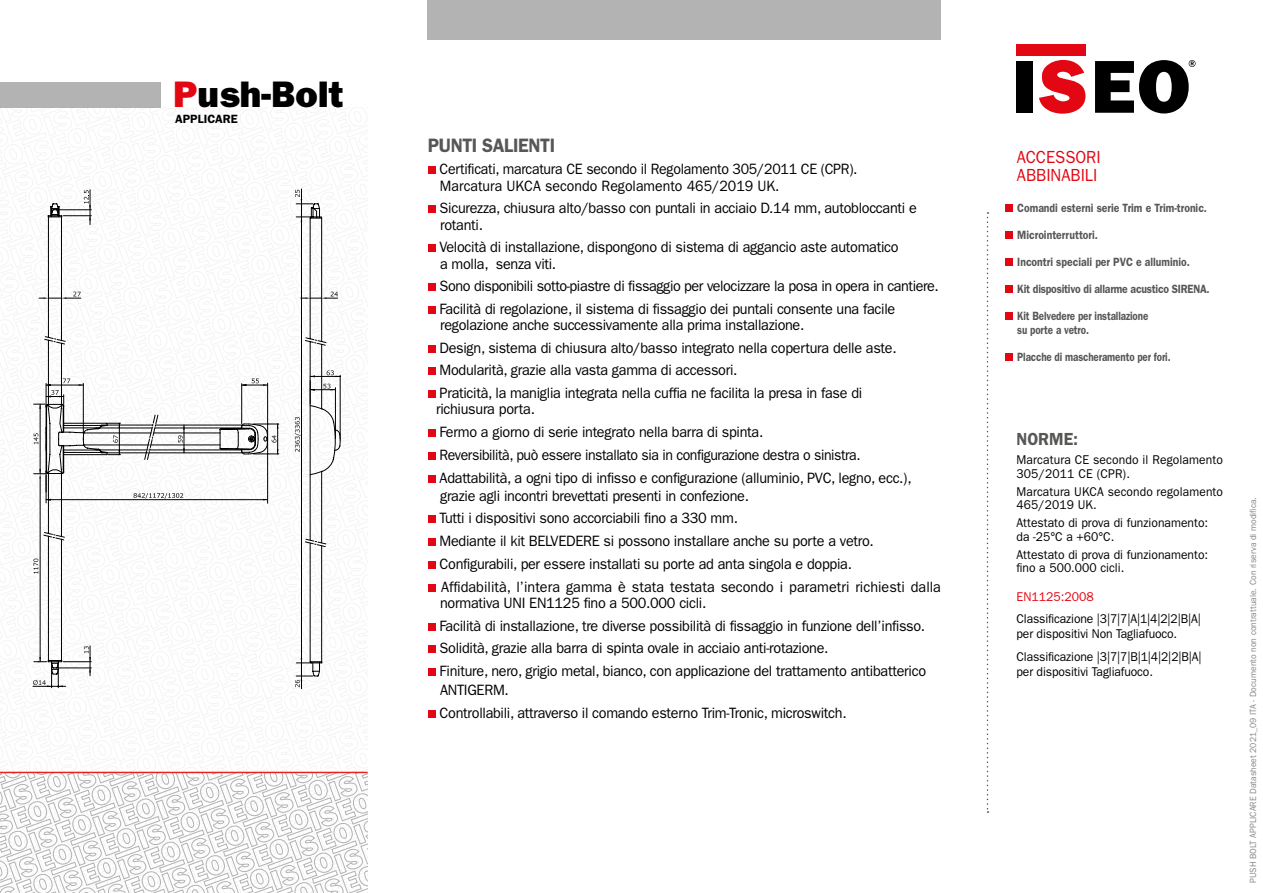
<style>
.page{position:relative;width:1263px;height:893px;background:#fff}
.page>*{position:absolute;margin:0;border:0;box-sizing:border-box;transform-origin:0 0}
.t1{font:37.05px "ITC Franklin Gothic Std Hvy";color:#000}
.t2{font:600 19.5px "ITC Franklin Gothic Std";letter-spacing:-.02em;color:#575756;scale:.94 1}
.t3{font:17.55px "ITC Franklin Gothic Std";color:#e30613;scale:.93 1}
.t4{font:600 17.55px "ITC Franklin Gothic Std";color:#575756;scale:.94 1}
.t5{font:15px/16.5px "ITC Franklin Gothic Std";letter-spacing:-.02em;color:#000;scale:.96 1}
.t6{font:15px "ITC Franklin Gothic Std";letter-spacing:-.02em;color:#000;scale:.94 1}
.t7{font:15px "ITC Franklin Gothic Std";color:#000;scale:.96 1}
.t8{font:15px "ITC Franklin Gothic Std";color:#000;scale:.94 1}
.t9{font:12.75px "ITC Franklin Gothic Std";color:#000;scale:.95 1}
.t10{font:12.75px/13.5px "ITC Franklin Gothic Std";color:#000;scale:.94 1}
.t11{font:12.75px "ITC Franklin Gothic Std";color:#e30613;scale:.96 1}
.t12{font:600 12px "ITC Franklin Gothic Std";letter-spacing:-.01em;color:#575756;scale:.87 1}
.t13{font:600 12px "ITC Franklin Gothic Std";letter-spacing:-.01em;color:#575756;scale:.82 1}
.t14{font:600 12px "ITC Franklin Gothic Std";color:#000}
.t15{font:9px "ITC Franklin Gothic Std";color:#878787;scale:.95 1}
.s1{color:#e30613}
</style>
<div class="page">
<div style="left:1016px;top:61px;width:16px;height:52px;background:#000"></div>
<svg style="left:1039px;top:60px;width:46px;height:54px"></svg>
<div style="left:1016px;top:44px;width:69px;height:12px;background:#e30613"></div>
<svg style="left:1095px;top:60px;width:100px;height:53px"></svg>
<div style="left:427px;top:0;width:514px;height:40px;background:#b3b3b3"></div>
<div style="left:0;top:82px;width:161px;height:25px;background:#b3b3b3"></div>
<svg style="left:0;top:107px;width:368px;height:786px"></svg>
<svg style="left:987px;top:212px;width:1px;height:601px"></svg>
<div style="left:428px;top:166px;width:8px;height:8px;background:#e30613"></div>
<div style="left:428px;top:205px;width:8px;height:8px;background:#e30613"></div>
<div style="left:428px;top:244px;width:8px;height:8px;background:#e30613"></div>
<div style="left:428px;top:283px;width:8px;height:8px;background:#e30613"></div>
<div style="left:428px;top:306px;width:8px;height:8px;background:#e30613"></div>
<div style="left:428px;top:345px;width:8px;height:8px;background:#e30613"></div>
<div style="left:428px;top:367px;width:8px;height:8px;background:#e30613"></div>
<div style="left:428px;top:390px;width:8px;height:8px;background:#e30613"></div>
<div style="left:428px;top:429px;width:8px;height:8px;background:#e30613"></div>
<div style="left:428px;top:452px;width:8px;height:8px;background:#e30613"></div>
<div style="left:428px;top:475px;width:8px;height:8px;background:#e30613"></div>
<div style="left:428px;top:515px;width:8px;height:8px;background:#e30613"></div>
<div style="left:428px;top:538px;width:8px;height:8px;background:#e30613"></div>
<div style="left:428px;top:561px;width:8px;height:8px;background:#e30613"></div>
<div style="left:428px;top:584px;width:8px;height:8px;background:#e30613"></div>
<div style="left:428px;top:623px;width:8px;height:8px;background:#e30613"></div>
<div style="left:428px;top:645px;width:8px;height:8px;background:#e30613"></div>
<div style="left:428px;top:668px;width:8px;height:8px;background:#e30613"></div>
<div style="left:428px;top:710px;width:8px;height:8px;background:#e30613"></div>
<div style="left:1005px;top:204px;width:8px;height:8px;background:#e30613"></div>
<div style="left:1005px;top:231px;width:8px;height:8px;background:#e30613"></div>
<div style="left:1005px;top:258px;width:8px;height:8px;background:#e30613"></div>
<div style="left:1005px;top:285px;width:8px;height:8px;background:#e30613"></div>
<div style="left:1005px;top:312px;width:8px;height:8px;background:#e30613"></div>
<div style="left:1005px;top:353px;width:8px;height:8px;background:#e30613"></div>
<p class="t1" style="left:173px;top:73px;width:172px"><span class="s1">P</span>ush-Bolt</p>
<p class="t14" style="left:175px;top:111px;width:64px">APPLICARE</p>
<p class="t2" style="left:428px;top:133px;width:137px">PUNTI SALIENTI</p>
<p class="t6" style="left:440px;top:160px;width:446px">Certificati, marcatura CE secondo il Regolamento 305/2011 CE (CPR).</p>
<p class="t8" style="left:440px;top:177px;width:363px">Marcatura UKCA secondo Regolamento 465/2019 UK.</p>
<p class="t5" style="left:440px;top:200px;width:499px">Sicurezza, chiusura alto/basso con puntali in acciaio D.14 mm, autobloccanti e rotanti.</p>
<p class="t5" style="left:440px;top:239px;width:480px">Velocità di installazione, dispongono di sistema di aggancio aste automatico</p>
<p class="t5" style="left:440px;top:255px;width:123px">a molla, senza viti.</p>
<p class="t5" style="left:440px;top:278px;width:522px">Sono disponibili sotto-piastre di fissaggio per velocizzare la posa in opera in cantiere.</p>
<p class="t5" style="left:440px;top:300px;width:476px">Facilità di regolazione, il sistema di fissaggio dei puntali consente una facile</p>
<p class="t5" style="left:440px;top:317px;width:381px">regolazione anche successivamente alla prima installazione.</p>
<p class="t5" style="left:440px;top:339px;width:478px">Design, sistema di chiusura alto/basso integrato nella copertura delle aste.</p>
<p class="t5" style="left:440px;top:362px;width:312px">Modularità, grazie alla vasta gamma di accessori.</p>
<p class="t5" style="left:440px;top:384px;width:442px">Praticità, la maniglia integrata nella cuffia ne facilita la presa in fase di</p>
<p class="t5" style="left:436px;top:401px;width:105px">richiusura porta.</p>
<p class="t5" style="left:440px;top:423px;width:339px">Fermo a giorno di serie integrato nella barra di spinta.</p>
<p class="t6" style="left:440px;top:446px;width:449px">Reversibilità, può essere installato sia in configurazione destra o sinistra.</p>
<p class="t5" style="left:440px;top:469px;width:493px">Adattabilità, a ogni tipo di infisso e configurazione (alluminio, PVC, legno, ecc.),</p>
<p class="t5" style="left:440px;top:487px;width:323px">grazie agli incontri brevettati presenti in confezione.</p>
<p class="t5" style="left:440px;top:510px;width:312px">Tutti i dispositivi sono accorciabili fino a 330 mm.</p>
<p class="t5" style="left:440px;top:532px;width:454px">Mediante il kit BELVEDERE si possono installare anche su porte a vetro.</p>
<p class="t5" style="left:440px;top:555px;width:431px">Configurabili, per essere installati su porte ad anta singola e doppia.</p>
<p class="t7" style="left:441px;top:578px;width:522px">Affidabilità, l’intera gamma è stata testata secondo i parametri richiesti dalla</p>
<p class="t5" style="left:440px;top:595px;width:279px">normativa UNI EN1125 fino a 500.000 cicli.</p>
<p class="t5" style="left:440px;top:617px;width:507px">Facilità di installazione, tre diverse possibilità di fissaggio in funzione dell’infisso.</p>
<p class="t5" style="left:440px;top:640px;width:407px">Solidità, grazie alla barra di spinta ovale in acciaio anti-rotazione.</p>
<p class="t5" style="left:440px;top:662px;width:508px;line-height:18.8px">Finiture, nero, grigio metal, bianco, con applicazione del trattamento antibatterico<br>ANTIGERM.</p>
<p class="t5" style="left:440px;top:705px;width:425px">Controllabili, attraverso il comando esterno Trim-Tronic, microswitch.</p>
<p class="t3" style="left:1017px;top:147px;width:92px">ACCESSORI</p>
<p class="t3" style="left:1017px;top:165px;width:88px">ABBINABILI</p>
<p class="t12" style="left:1017px;top:201px;width:220px">Comandi esterni serie Trim e Trim-tronic.</p>
<p class="t12" style="left:1017px;top:228px;width:94px">Microinterruttori.</p>
<p class="t12" style="left:1017px;top:255px;width:200px">Incontri speciali per PVC e alluminio.</p>
<p class="t12" style="left:1017px;top:282px;width:223px">Kit dispositivo di allarme acustico SIRENA.</p>
<p class="t13" style="left:1017px;top:309px;width:161px">Kit Belvedere per installazione</p>
<p class="t13" style="left:1017px;top:323px;width:89px">su porte a vetro.</p>
<p class="t13" style="left:1017px;top:350px;width:189px">Placche di mascheramento per fori.</p>
<p class="t4" style="left:1016px;top:428px;width:67px">NORME:</p>
<p class="t9" style="left:1016px;top:453px;width:219px">Marcatura CE secondo il Regolamento</p>
<p class="t9" style="left:1016px;top:466px;width:121px">305/2011 CE (CPR).</p>
<p class="t10" style="left:1016px;top:485px;width:221px">Marcatura UKCA secondo regolamento<br>465/2019 UK.</p>
<p class="t9" style="left:1016px;top:516px;width:203px">Attestato di prova di funzionamento:</p>
<p class="t9" style="left:1016px;top:529px;width:105px">da -25°C a +60°C.</p>
<p class="t9" style="left:1016px;top:547px;width:203px">Attestato di prova di funzionamento:</p>
<p class="t9" style="left:1016px;top:561px;width:115px">fino a 500.000 cicli.</p>
<p class="t11" style="left:1016px;top:589px;width:82px">EN1125:2008</p>
<p class="t9" style="left:1016px;top:612px;width:196px">Classificazione |3|7|7|A|1|4|2|2|B|A|</p>
<p class="t9" style="left:1016px;top:627px;width:171px">per dispositivi Non Tagliafuoco.</p>
<p class="t9" style="left:1016px;top:649px;width:196px">Classificazione |3|7|7|B|1|4|2|2|B|A|</p>
<p class="t9" style="left:1016px;top:664px;width:145px">per dispositivi Tagliafuoco.</p>
<p class="t15" style="left:1248px;top:883px;width:408px;rotate:-90deg">PUSH BOLT APPLICARE Datasheet 2021_09 ITA - Documento non contrattuale. Con riserva di modifica.</p>
</div>
